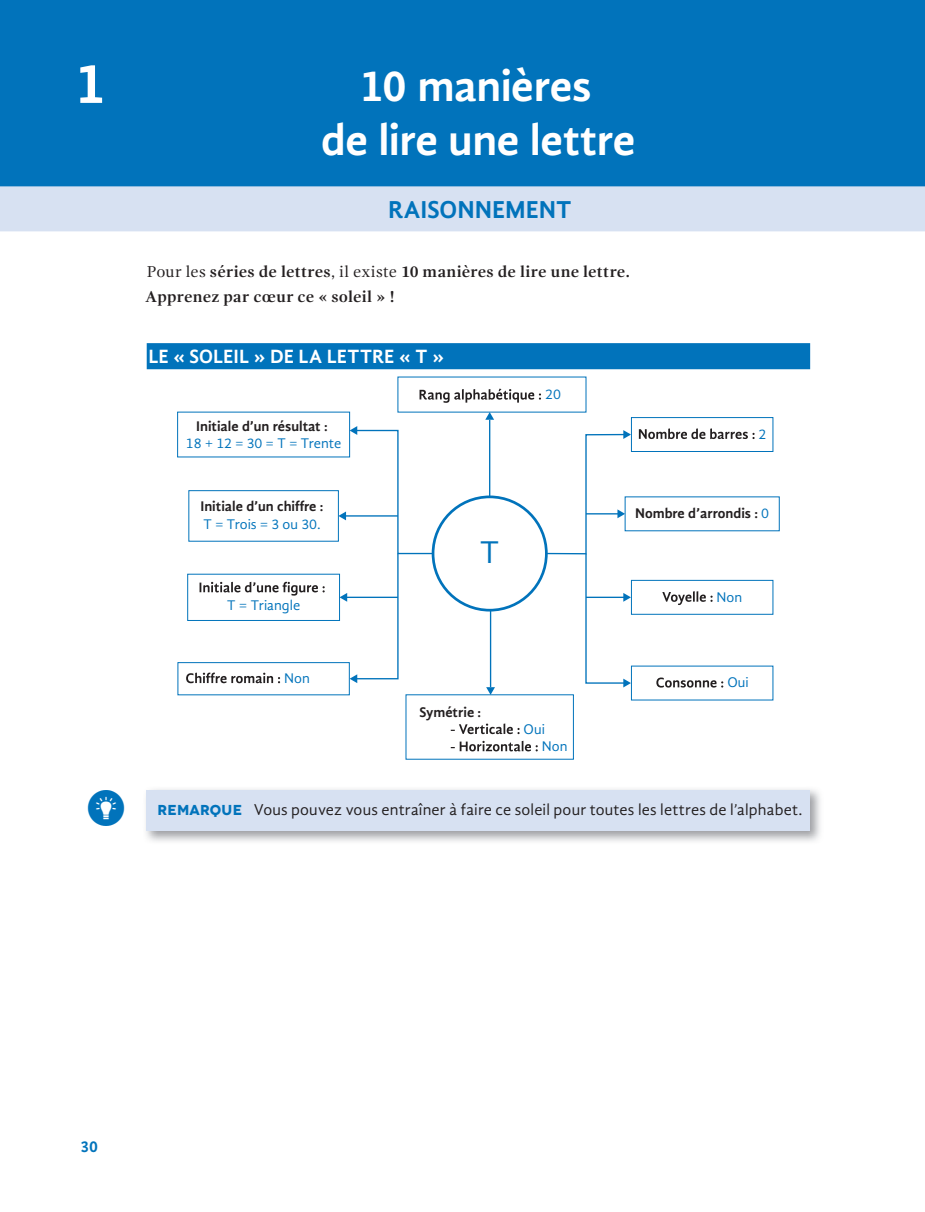
<style>
.page{position:relative;width:925px;height:1212px;background:#fff}
.page>*{position:absolute;margin:0;border:0;box-sizing:border-box;transform-origin:0 0}
.t1{font:700 57.6px "Gandhi Sans";color:#fff}
.t2{font:700 45px/54px "Gandhi Sans";letter-spacing:-.01em;color:#fff;text-align:center}
.t3{font:32.4px "Gandhi Sans";color:#0173bb}
.t4{font:700 25.2px "Gandhi Sans";color:#0173bb}
.t5{font:700 19.8px "Gandhi Sans";color:#fff}
.t6{font:700 16.2px/25.2px "Gandhi Serif";letter-spacing:.01em;color:#231f20}
.t7{font:16.2px "Gandhi Sans";letter-spacing:.01em;color:#231f20}
.t8{font:700 16.2px "Gandhi Sans";color:#0173bb}
.t9{font:700 14.4px "Gandhi Sans";color:#231f20}
.t10{font:14.4px/17.3px "Gandhi Sans";color:#0173bb}
.s1{font-weight:400}
.s2{font-weight:400;color:#0173bb}
.s3{font-family:"Novecentowide";font-weight:700;font-size:14.4px;color:#0173bb}
</style>
<div class="page">
<div style="left:0;top:0;width:925px;height:189px;background:#0173bb"></div>
<div style="left:0;top:186px;width:925px;height:45px;background:#d7e1f2"></div>
<div style="left:147px;top:343px;width:663px;height:26px;background:#0173bb"></div>
<div style="left:432px;top:495px;width:116px;height:116px;border:3px solid #0173bb;border-radius:50%"></div>
<svg style="left:419px;top:389px;width:122px;height:14px"></svg>
<hr style="left:489px;top:420px;width:1px;height:77px;background:#0173bb">
<svg style="left:485px;top:412px;width:9px;height:8px"></svg>
<svg style="left:451px;top:723px;width:69px;height:11px"></svg>
<svg style="left:451px;top:741px;width:87px;height:10px"></svg>
<hr style="left:490px;top:610px;width:1px;height:77px;background:#0173bb">
<svg style="left:486px;top:687px;width:9px;height:8px"></svg>
<div style="left:188px;top:490px;width:151px;height:52px;border:1px solid #0173bb"></div>
<svg style="left:200px;top:582px;width:125px;height:14px"></svg>
<div style="left:187px;top:574px;width:153px;height:47px;border:1px solid #0173bb"></div>
<svg style="left:186px;top:673px;width:94px;height:10px"></svg>
<div style="left:177px;top:662px;width:173px;height:33px;border:1px solid #0173bb"></div>
<svg style="left:639px;top:428px;width:115px;height:11px"></svg>
<div style="left:631px;top:417px;width:142px;height:35px;border:1px solid #0173bb"></div>
<svg style="left:662px;top:591px;width:50px;height:14px"></svg>
<div style="left:631px;top:580px;width:142px;height:35px;border:1px solid #0173bb"></div>
<svg style="left:656px;top:677px;width:67px;height:10px"></svg>
<svg style="left:338px;top:426px;width:96px;height:257px"></svg>
<svg style="left:545px;top:430px;width:86px;height:257px"></svg>
<img style="left:146px;top:789px;width:674px;height:53px">
<div style="left:147px;top:790px;width:663px;height:41px;background:#d7e1f2"></div>
<h1 class="t1" style="left:75px;top:50px;width:33px">1</h1>
<h2 class="t2" style="left:321px;top:59px;width:316px">10 manières<br>de lire une lettre</h2>
<h3 class="t4" style="left:388px;top:195px;width:185px">RAISONNEMENT</h3>
<p class="t6" style="left:145px;top:259px;width:486px"><span class="s1">Pour les</span> séries de lettres<span class="s1">, il existe</span> 10 manières de lire une lettre.<br>Apprenez par cœur ce « soleil » !</p>
<p class="t5" style="left:148px;top:345px;width:297px">LE « SOLEIL » DE LA LETTRE « T »</p>
<p class="t9" style="left:196px;top:417px;width:133px">Initiale d’un résultat :</p>
<p class="t10" style="left:186px;top:434px;width:157px">18 + 12 = 30 = T = Trente</p>
<p class="t9" style="left:200px;top:498px;width:124px">Initiale d’un chiffre :</p>
<p class="t10" style="left:203px;top:515px;width:119px">T = Trois = 3 ou 30.</p>
<p class="t10" style="left:227px;top:596px;width:75px">T = Triangle</p>
<p class="t10" style="left:284px;top:669px;width:27px">Non</p>
<h3 class="t3" style="left:479px;top:534px;width:22px">T</h3>
<p class="t9" style="left:419px;top:703px;width:63px">Symétrie :</p>
<p class="t10" style="left:545px;top:386px;width:17px">20</p>
<p class="t10" style="left:542px;top:720px;width:27px;text-indent:-18px">Oui<br>Non</p>
<p class="t10" style="left:758px;top:425px;width:9px">2</p>
<p class="t9" style="left:635px;top:505px;width:136px">Nombre d’arrondis : <span class="s2">0</span></p>
<p class="t10" style="left:717px;top:588px;width:27px">Non</p>
<p class="t10" style="left:727px;top:674px;width:23px">Oui</p>
<p class="t7" style="left:157px;top:800px;width:646px"><span class="s3">REMARQUE</span> Vous pouvez vous entraîner à faire ce soleil pour toutes les lettres de l’alphabet.</p>
<p class="t8" style="left:80px;top:1137px;width:19px">30</p>
</div>
